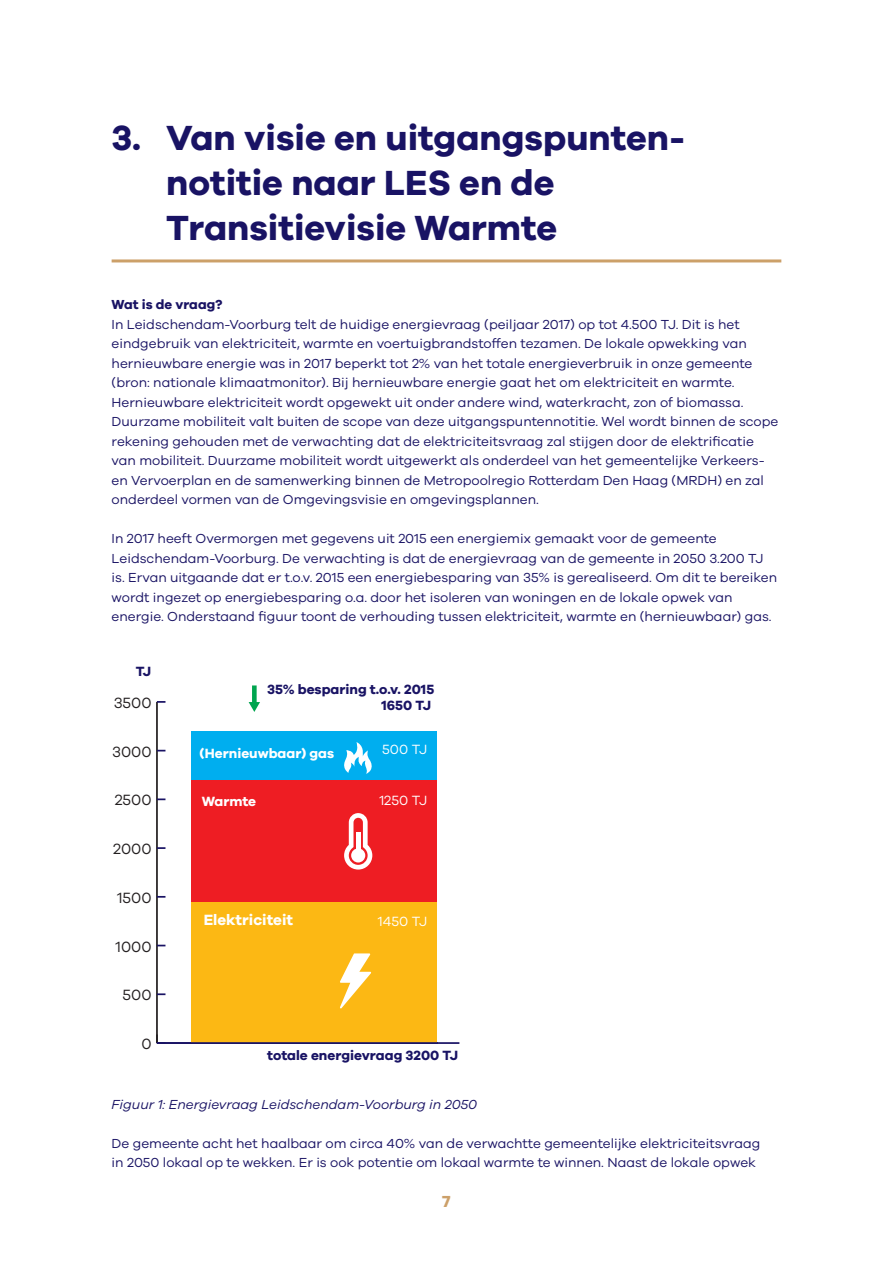
<style>
.page{position:relative;width:893px;height:1263px;background:#fff}
.page>*{position:absolute;margin:0;border:0;box-sizing:border-box;transform-origin:0 0}
.Title_1_level{font:700 36px/45px "Galano Grotesque";color:#191364}
.t1{font:700 16.5px "Galano Grotesque";color:#cca069}
.t2{font:15.3px "Galano Grotesque";color:#231f20}
.t3{font:700 15.3px "Galano Grotesque";color:#fff}
.t4{font:700 13.8px/16.5px "Galano Grotesque";color:#191364;text-align:right}
.t5{font:700 13.8px "Galano Grotesque";color:#fff}
.t6{font:13.8px "Galano Grotesque";color:#fff}
.t7{font:13.5px/19.5px "Galano Grotesque";color:#191364}
.Bijschriften{font:italic 13.5px "Galano Grotesque";color:#191364}
.t8{font:700 13.5px "Galano Grotesque";color:#191364}
</style>
<div class="page">
<hr style="left:112px;top:259px;width:669px;height:3px;background:#cca069">
<hr style="left:156px;top:702px;width:2px;height:341px;background:#231f20">
<svg style="left:157px;top:993px;width:8px;height:2px"></svg>
<svg style="left:157px;top:896px;width:8px;height:2px"></svg>
<svg style="left:157px;top:847px;width:8px;height:2px"></svg>
<svg style="left:157px;top:798px;width:8px;height:2px"></svg>
<svg style="left:157px;top:701px;width:8px;height:2px"></svg>
<div style="left:191px;top:902px;width:246px;height:141px;background:#fcb814"></div>
<div style="left:191px;top:731px;width:246px;height:49px;background:#00aeef"></div>
<div style="left:191px;top:780px;width:246px;height:122px;background:#ee1d23"></div>
<hr style="left:157px;top:1042px;width:302px;height:2px;background:#191364">
<svg style="left:344px;top:742px;width:28px;height:32px"></svg>
<svg style="left:344px;top:813px;width:28px;height:56px"></svg>
<div style="left:356px;top:832px;width:5px;height:28px;background:#fff"></div>
<div style="left:351px;top:848px;width:14px;height:14px;background:#fff;border-radius:50%"></div>
<svg style="left:340px;top:953px;width:31px;height:55px"></svg>
<div style="left:252px;top:685px;width:5px;height:19px;background:#00a54f"></div>
<svg style="left:249px;top:702px;width:11px;height:10px"></svg>
<p class="Title_1_level" style="left:166px;top:115px;width:516px;text-indent:-55px">3. Van visie en uitgangspunten&shy;notitie naar LES en de<br>Transitievisie Warmte</p>
<p class="t8" style="left:112px;top:296px;width:112px">Wat is de vraag?</p>
<p class="t7" style="left:112px;top:314px;width:642px">In Leidschendam-Voorburg telt de huidige energievraag (peiljaar 2017) op tot 4.500 TJ. Dit is het eindgebruik van elektriciteit, warmte en voertuigbrandstoffen tezamen. De lokale opwekking van hernieuwbare energie was in 2017 beperkt tot 2% van het totale energieverbruik in onze gemeente (bron: nationale klimaatmonitor). Bij hernieuwbare energie gaat het om elektriciteit en warmte.<br>Hernieuwbare elektriciteit wordt opgewekt uit onder andere wind, waterkracht, zon of biomassa.</p>
<p class="t7" style="left:112px;top:412px;width:668px">Duurzame mobiliteit valt buiten de scope van deze uitgangspuntennotitie. Wel wordt binnen de scope rekening gehouden met de verwachting dat de elektriciteitsvraag zal stijgen door de elektrificatie van mobiliteit. Duurzame mobiliteit wordt uitgewerkt als onderdeel van het gemeentelijke Verkeers&shy;en Vervoerplan en de samenwerking binnen de Metropoolregio Rotterdam Den Haag (MRDH) en zal onderdeel vormen van de Omgevingsvisie en omgevingsplannen.</p>
<p class="t7" style="left:112px;top:529px;width:667px">In 2017 heeft Overmorgen met gegevens uit 2015 een energiemix gemaakt voor de gemeente Leidschendam-Voorburg. De verwachting is dat de energievraag van de gemeente in 2050 3.200 TJ is. Ervan uitgaande dat er t.o.v. 2015 een energiebesparing van 35% is gerealiseerd. Om dit te bereiken wordt ingezet op energiebesparing o.a. door het isoleren van woningen en de lokale opwek van energie. Onderstaand figuur toont de verhouding tussen elektriciteit, warmte en (hernieuwbaar) gas.</p>
<p class="t4" style="left:136px;top:663px;width:17px">TJ</p>
<p class="t2" style="left:114px;top:694px;width:39px">3500</p>
<p class="t2" style="left:112px;top:742px;width:41px">3000</p>
<p class="t2" style="left:115px;top:791px;width:38px">2500</p>
<p class="t2" style="left:113px;top:840px;width:40px">2000</p>
<p class="t2" style="left:117px;top:888px;width:36px">1500</p>
<p class="t2" style="left:116px;top:937px;width:37px">1000</p>
<p class="t2" style="left:123px;top:986px;width:30px">500</p>
<p class="t2" style="left:141px;top:1035px;width:12px">0</p>
<p class="t4" style="left:267px;top:680px;width:169px">35% besparing t.o.v. 2015<br>1650 TJ</p>
<p class="t5" style="left:200px;top:745px;width:136px">(Hernieuwbaar) gas</p>
<p class="t6" style="left:382px;top:741px;width:47px">500 TJ</p>
<p class="t5" style="left:202px;top:792px;width:56px">Warmte</p>
<p class="t6" style="left:379px;top:792px;width:49px">1250 TJ</p>
<p class="t3" style="left:204px;top:911px;width:91px">Elektriciteit</p>
<p class="t6" style="left:378px;top:913px;width:51px">1450 TJ</p>
<p class="t4" style="left:267px;top:1046px;width:192px">totale energievraag 3200 TJ</p>
<p class="Bijschriften" style="left:112px;top:1096px;width:367px">Figuur 1: Energievraag Leidschendam-Voorburg in 2050</p>
<p class="t7" style="left:112px;top:1133px;width:650px">De gemeente acht het haalbaar om circa 40% van de verwachtte gemeentelijke elektriciteitsvraag in 2050 lokaal op te wekken. Er is ook potentie om lokaal warmte te winnen. Naast de lokale opwek</p>
<p class="t1" style="left:442px;top:1192px;width:10px">7</p>
</div>
